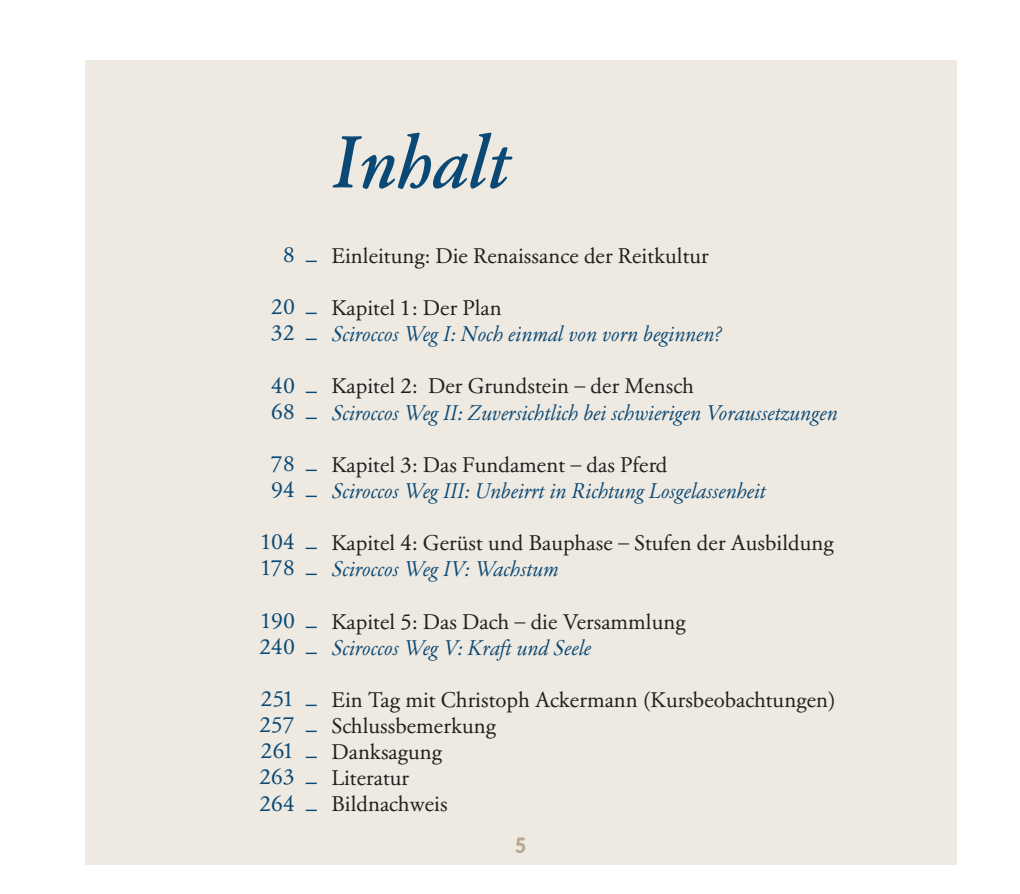
<style>
.page{position:relative;width:1020px;height:894px;background:#fff}
.page>*{position:absolute;margin:0;border:0;box-sizing:border-box;transform-origin:0 0}
.t1{font:italic 700 76.65px "Garamond Classico";color:#0a4976;scale:.95 1}
.t2{font:22.5px/26.1px "Garamond Classico";color:#0a4976}
.t3{font:22.2px/26.1px "Garamond Classico";color:#231f20}
.t4{font:italic 22.2px "Garamond Classico";color:#0a4976}
.t5{font:900 21px "Lato";color:#b9a78f;scale:.9 1}
</style>
<div class="page">
<div style="left:85px;top:60px;width:871px;height:804px;background:#eee9e1"></div>
<h1 class="t1" style="left:332px;top:117px;width:186px">Inhalt</h1>
<p class="t2" style="left:283px;top:240px;width:35px">8 _</p>
<p class="t2" style="left:271px;top:293px;width:47px">20 _<br>32 _</p>
<p class="t2" style="left:271px;top:372px;width:47px">40 _<br>68 _</p>
<p class="t2" style="left:271px;top:450px;width:47px">78 _<br>94 _</p>
<p class="t2" style="left:261px;top:528px;width:58px">104 _<br>178 _</p>
<p class="t2" style="left:259px;top:607px;width:59px">190 _<br>240 _</p>
<p class="t2" style="left:259px;top:685px;width:59px;text-align:justify">251 _ 257 _ 261 _ 263 _ 264 _</p>
<p class="t3" style="left:331px;top:242px;width:379px">Einleitung: Die Renaissance der Reitkultur</p>
<p class="t3" style="left:331px;top:294px;width:172px">Kapitel 1: Der Plan</p>
<p class="t4" style="left:331px;top:320px;width:391px">Sciroccos Weg I: Noch einmal von vorn beginnen?</p>
<p class="t3" style="left:331px;top:373px;width:364px">Kapitel 2: Der Grundstein – der Mensch</p>
<p class="t4" style="left:331px;top:399px;width:507px">Sciroccos Weg II: Zuversichtlich bei schwierigen Voraussetzungen</p>
<p class="t3" style="left:331px;top:451px;width:337px">Kapitel 3: Das Fundament – das Pferd</p>
<p class="t4" style="left:331px;top:477px;width:435px">Sciroccos Weg III: Unbeirrt in Richtung Losgelassenheit</p>
<p class="t3" style="left:331px;top:529px;width:504px">Kapitel 4: Gerüst und Bauphase – Stufen der Ausbildung</p>
<p class="t4" style="left:331px;top:555px;width:228px">Sciroccos Weg IV: Wachstum</p>
<p class="t3" style="left:331px;top:608px;width:356px">Kapitel 5: Das Dach – die Versammlung</p>
<p class="t4" style="left:331px;top:634px;width:261px">Sciroccos Weg V: Kraft und Seele</p>
<p class="t3" style="left:331px;top:686px;width:505px">Ein Tag mit Christoph Ackermann (Kursbeobachtungen)<br>Schlussbemerkung<br>Danksagung<br>Literatur<br>Bildnachweis</p>
<p class="t5" style="left:515px;top:829px;width:14px">5</p>
</div>
